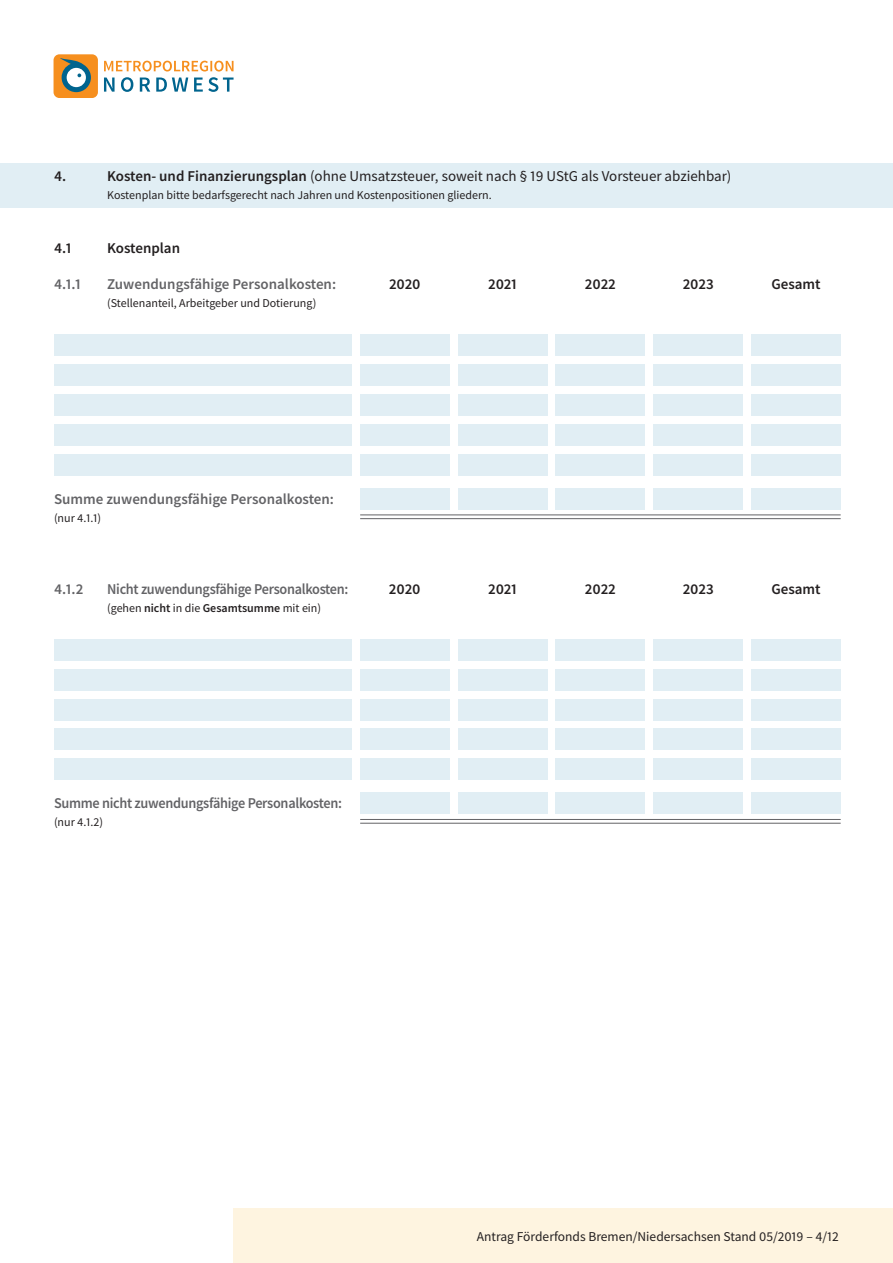
<style>
.page{position:relative;width:893px;height:1263px;background:#fff}
.page>*{position:absolute;margin:0;border:0;box-sizing:border-box;transform-origin:0 0}
.t1{font:15px "Source Sans Pro";color:#231f20}
.t2{font:600 15px "Source Sans Pro";letter-spacing:-.02em;color:#636366;scale:.95 1}
.t3{font:600 15px "Source Sans Pro";color:#636366}
.t4{font:600 15px "Source Sans Pro";letter-spacing:-.01em;color:#231f20}
.t5{font:600 15px "Source Sans Pro";letter-spacing:-.02em;color:#636366}
.t6{font:13.5px "Source Sans Pro";color:#231f20}
.t7{font:12px "Source Sans Pro";color:#231f20}
.s1{font-weight:600}
</style>
<div class="page">
<div style="left:54px;top:54px;width:44px;height:44px;background:#f68f1e;border-radius:6px"></div>
<svg style="left:60px;top:58px;width:31px;height:34px"></svg>
<svg style="left:104px;top:61px;width:130px;height:31px"></svg>
<div style="left:234px;top:1209px;width:659px;height:54px;background:#fef4e0"></div>
<hr style="left:360px;top:514px;width:481px;height:1px;background:#636366">
<hr style="left:360px;top:518px;width:481px;height:1px;background:#636366">
<hr style="left:360px;top:819px;width:481px;height:1px;background:#636366">
<hr style="left:360px;top:823px;width:481px;height:1px;background:#636366">
<div style="left:54px;top:335px;width:298px;height:21px;background:#e1eef4"></div>
<div style="left:360px;top:335px;width:89px;height:21px;background:#e1eef4"></div>
<div style="left:458px;top:335px;width:89px;height:21px;background:#e1eef4"></div>
<div style="left:556px;top:335px;width:89px;height:21px;background:#e1eef4"></div>
<div style="left:654px;top:335px;width:89px;height:21px;background:#e1eef4"></div>
<div style="left:751px;top:335px;width:90px;height:21px;background:#e1eef4"></div>
<div style="left:54px;top:365px;width:298px;height:21px;background:#e1eef4"></div>
<div style="left:360px;top:365px;width:89px;height:21px;background:#e1eef4"></div>
<div style="left:458px;top:365px;width:89px;height:21px;background:#e1eef4"></div>
<div style="left:556px;top:365px;width:89px;height:21px;background:#e1eef4"></div>
<div style="left:654px;top:365px;width:89px;height:21px;background:#e1eef4"></div>
<div style="left:751px;top:365px;width:90px;height:21px;background:#e1eef4"></div>
<div style="left:54px;top:394px;width:298px;height:22px;background:#e1eef4"></div>
<div style="left:360px;top:394px;width:89px;height:22px;background:#e1eef4"></div>
<div style="left:458px;top:394px;width:89px;height:22px;background:#e1eef4"></div>
<div style="left:556px;top:394px;width:89px;height:22px;background:#e1eef4"></div>
<div style="left:654px;top:394px;width:89px;height:22px;background:#e1eef4"></div>
<div style="left:751px;top:394px;width:90px;height:22px;background:#e1eef4"></div>
<div style="left:54px;top:424px;width:298px;height:21px;background:#e1eef4"></div>
<div style="left:360px;top:424px;width:89px;height:21px;background:#e1eef4"></div>
<div style="left:458px;top:424px;width:89px;height:21px;background:#e1eef4"></div>
<div style="left:556px;top:424px;width:89px;height:21px;background:#e1eef4"></div>
<div style="left:654px;top:424px;width:89px;height:21px;background:#e1eef4"></div>
<div style="left:751px;top:424px;width:90px;height:21px;background:#e1eef4"></div>
<div style="left:54px;top:454px;width:298px;height:21px;background:#e1eef4"></div>
<div style="left:360px;top:454px;width:89px;height:21px;background:#e1eef4"></div>
<div style="left:458px;top:454px;width:89px;height:21px;background:#e1eef4"></div>
<div style="left:556px;top:454px;width:89px;height:21px;background:#e1eef4"></div>
<div style="left:654px;top:454px;width:89px;height:21px;background:#e1eef4"></div>
<div style="left:751px;top:454px;width:90px;height:21px;background:#e1eef4"></div>
<div style="left:360px;top:488px;width:89px;height:21px;background:#e1eef4"></div>
<div style="left:458px;top:488px;width:89px;height:21px;background:#e1eef4"></div>
<div style="left:556px;top:488px;width:89px;height:21px;background:#e1eef4"></div>
<div style="left:654px;top:488px;width:89px;height:21px;background:#e1eef4"></div>
<div style="left:751px;top:488px;width:90px;height:21px;background:#e1eef4"></div>
<div style="left:54px;top:639px;width:298px;height:22px;background:#e1eef4"></div>
<div style="left:360px;top:639px;width:89px;height:22px;background:#e1eef4"></div>
<div style="left:458px;top:639px;width:89px;height:22px;background:#e1eef4"></div>
<div style="left:556px;top:639px;width:89px;height:22px;background:#e1eef4"></div>
<div style="left:654px;top:639px;width:89px;height:22px;background:#e1eef4"></div>
<div style="left:751px;top:639px;width:90px;height:22px;background:#e1eef4"></div>
<div style="left:54px;top:669px;width:298px;height:21px;background:#e1eef4"></div>
<div style="left:360px;top:669px;width:89px;height:21px;background:#e1eef4"></div>
<div style="left:458px;top:669px;width:89px;height:21px;background:#e1eef4"></div>
<div style="left:556px;top:669px;width:89px;height:21px;background:#e1eef4"></div>
<div style="left:654px;top:669px;width:89px;height:21px;background:#e1eef4"></div>
<div style="left:751px;top:669px;width:90px;height:21px;background:#e1eef4"></div>
<div style="left:54px;top:699px;width:298px;height:21px;background:#e1eef4"></div>
<div style="left:360px;top:699px;width:89px;height:21px;background:#e1eef4"></div>
<div style="left:458px;top:699px;width:89px;height:21px;background:#e1eef4"></div>
<div style="left:556px;top:699px;width:89px;height:21px;background:#e1eef4"></div>
<div style="left:654px;top:699px;width:89px;height:21px;background:#e1eef4"></div>
<div style="left:751px;top:699px;width:90px;height:21px;background:#e1eef4"></div>
<div style="left:54px;top:729px;width:298px;height:21px;background:#e1eef4"></div>
<div style="left:360px;top:729px;width:89px;height:21px;background:#e1eef4"></div>
<div style="left:458px;top:729px;width:89px;height:21px;background:#e1eef4"></div>
<div style="left:556px;top:729px;width:89px;height:21px;background:#e1eef4"></div>
<div style="left:654px;top:729px;width:89px;height:21px;background:#e1eef4"></div>
<div style="left:751px;top:729px;width:90px;height:21px;background:#e1eef4"></div>
<div style="left:54px;top:758px;width:298px;height:22px;background:#e1eef4"></div>
<div style="left:360px;top:758px;width:89px;height:22px;background:#e1eef4"></div>
<div style="left:458px;top:758px;width:89px;height:22px;background:#e1eef4"></div>
<div style="left:556px;top:758px;width:89px;height:22px;background:#e1eef4"></div>
<div style="left:654px;top:758px;width:89px;height:22px;background:#e1eef4"></div>
<div style="left:751px;top:758px;width:90px;height:22px;background:#e1eef4"></div>
<div style="left:360px;top:792px;width:89px;height:22px;background:#e1eef4"></div>
<div style="left:458px;top:792px;width:89px;height:22px;background:#e1eef4"></div>
<div style="left:556px;top:792px;width:89px;height:22px;background:#e1eef4"></div>
<div style="left:654px;top:792px;width:89px;height:22px;background:#e1eef4"></div>
<div style="left:751px;top:792px;width:90px;height:22px;background:#e1eef4"></div>
<div style="left:0;top:163px;width:893px;height:45px;background:#e1eef4"></div>
<p class="t4" style="left:54px;top:166px;width:14px">4.</p>
<p class="t1" style="left:107px;top:167px;width:626px"><span class="s1">Kosten- und Finanzierungsplan</span> (ohne Umsatzsteuer, soweit nach § 19 UStG als Vorsteuer abziehbar)</p>
<p class="t7" style="left:107px;top:188px;width:386px">Kostenplan bitte bedarfsgerecht nach Jahren und Kostenpositionen gliedern.</p>
<p class="t4" style="left:54px;top:238px;width:19px">4.1</p>
<p class="t4" style="left:107px;top:238px;width:74px">Kostenplan</p>
<p class="t5" style="left:54px;top:274px;width:29px">4.1.1</p>
<p class="t3" style="left:107px;top:274px;width:230px">Zuwendungsfähige Personalkosten:</p>
<p class="t4" style="left:389px;top:274px;width:33px">2020</p>
<p class="t4" style="left:488px;top:274px;width:30px">2021</p>
<p class="t4" style="left:585px;top:274px;width:32px">2022</p>
<p class="t4" style="left:683px;top:274px;width:32px">2023</p>
<p class="t4" style="left:771px;top:274px;width:51px">Gesamt</p>
<p class="t7" style="left:107px;top:296px;width:211px">(Stellenanteil, Arbeitgeber und Dotierung)</p>
<p class="t3" style="left:54px;top:489px;width:282px">Summe zuwendungsfähige Personalkosten:</p>
<p class="t7" style="left:54px;top:510px;width:49px">(nur 4.1.1)</p>
<p class="t5" style="left:54px;top:579px;width:31px">4.1.2</p>
<p class="t2" style="left:107px;top:579px;width:256px">Nicht zuwendungsfähige Personalkosten:</p>
<p class="t4" style="left:389px;top:579px;width:33px">2020</p>
<p class="t4" style="left:488px;top:579px;width:30px">2021</p>
<p class="t4" style="left:585px;top:579px;width:32px">2022</p>
<p class="t4" style="left:683px;top:579px;width:32px">2023</p>
<p class="t4" style="left:771px;top:579px;width:51px">Gesamt</p>
<p class="t7" style="left:107px;top:600px;width:215px">(gehen <span class="s1">nicht</span> in die <span class="s1">Gesamtsumme</span> mit ein)</p>
<p class="t2" style="left:54px;top:794px;width:305px">Summe nicht zuwendungsfähige Personalkosten:</p>
<p class="t7" style="left:54px;top:815px;width:51px">(nur 4.1.2)</p>
<p class="t6" style="left:477px;top:1228px;width:364px">Antrag Förderfonds Bremen/Niedersachsen Stand 05/2019 – 4/12</p>
</div>
